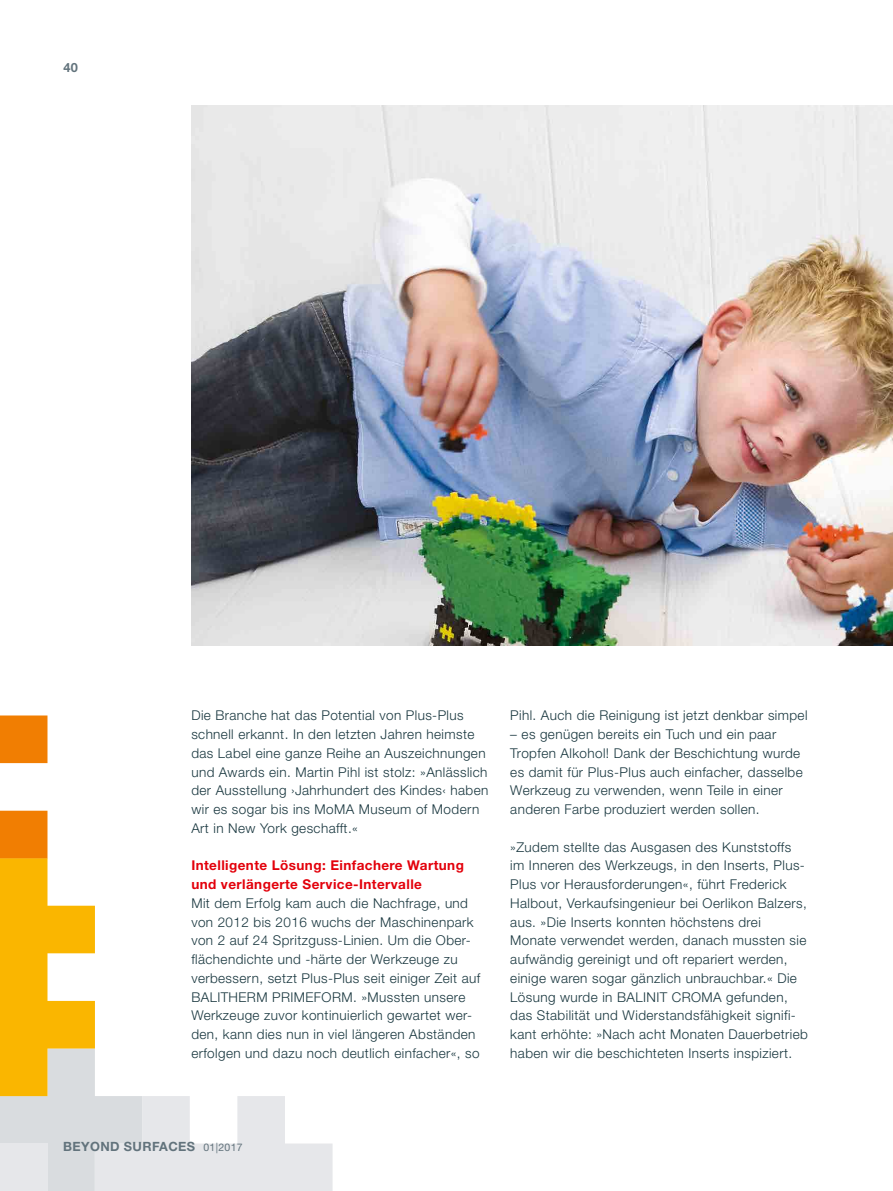
<style>
.page{position:relative;width:893px;height:1191px;background:#fff}
.page>*{position:absolute;margin:0;border:0;box-sizing:border-box;transform-origin:0 0}
.t1{font:300 13.5px/18.8px "Helvetica Neue";letter-spacing:.03em;color:#19373f}
.t2{font:700 13.5px/18.8px "Helvetica Neue";letter-spacing:.03em;color:#e3000b}
.t3{font:700 12.75px "Helvetica Neue";letter-spacing:.03em;color:#62737c}
.s1{font-weight:400;font-size:10.5px}
</style>
<div class="page">
<svg style="left:0;top:715px;width:333px;height:476px"></svg>
<img style="left:191px;top:105px;width:702px;height:540px">
<p class="t3" style="left:63px;top:60px;width:16px">40</p>
<p class="t1" style="left:191px;top:706px;width:299px">Die Branche hat das Potential von Plus-Plus schnell erkannt. In den letzten Jahren heimste das Label eine ganze Reihe an Auszeichnungen und Awards ein. Martin Pihl ist stolz: »Anlässlich der Ausstellung ›Jahrhundert des Kindes‹ haben wir es sogar bis ins MoMA Museum of Modern Art in New York geschafft.«</p>
<p class="t2" style="left:191px;top:856px;width:274px">Intelligente Lösung: Einfachere Wartung und verlängerte Service-Intervalle</p>
<p class="t1" style="left:191px;top:893px;width:290px">Mit dem Erfolg kam auch die Nachfrage, und von 2012 bis 2016 wuchs der Maschinenpark von 2 auf 24 Spritzguss-Linien. Um die Ober&shy;flächendichte und -härte der Werkzeuge zu verbessern, setzt Plus-Plus seit einiger Zeit auf BALITHERM PRIMEFORM. »Mussten unsere Werkzeuge zuvor kontinuierlich gewartet wer&shy;den, kann dies nun in viel längeren Abständen erfolgen und dazu noch deutlich einfacher«, so</p>
<p class="t1" style="left:510px;top:706px;width:299px">Pihl. Auch die Reinigung ist jetzt denkbar simpel</p>
<p class="t1" style="left:510px;top:724px;width:294px">– es genügen bereits ein Tuch und ein paar Tropfen Alkohol! Dank der Beschichtung wurde es damit für Plus-Plus auch einfacher, dasselbe Werkzeug zu verwenden, wenn Teile in einer anderen Farbe produziert werden sollen.</p>
<p class="t1" style="left:510px;top:837px;width:299px">»Zudem stellte das Ausgasen des Kunststoffs im Inneren des Werkzeugs, in den Inserts, Plus-Plus vor Herausforderungen«, führt Frederick Halbout, Verkaufsingenieur bei Oerlikon Balzers, aus. »Die Inserts konnten höchstens drei Monate verwendet werden, danach mussten sie aufwändig gereinigt und oft repariert werden, einige waren sogar gänzlich unbrauchbar.« Die Lösung wurde in BALINIT CROMA gefunden, das Stabilität und Widerstandsfähigkeit signifi&shy;kant erhöhte: »Nach acht Monaten Dauerbetrieb haben wir die beschichteten Inserts inspiziert.</p>
<p class="t3" style="left:63px;top:1138px;width:181px">BEYOND SURFACES <span class="s1">01|2017</span></p>
</div>
